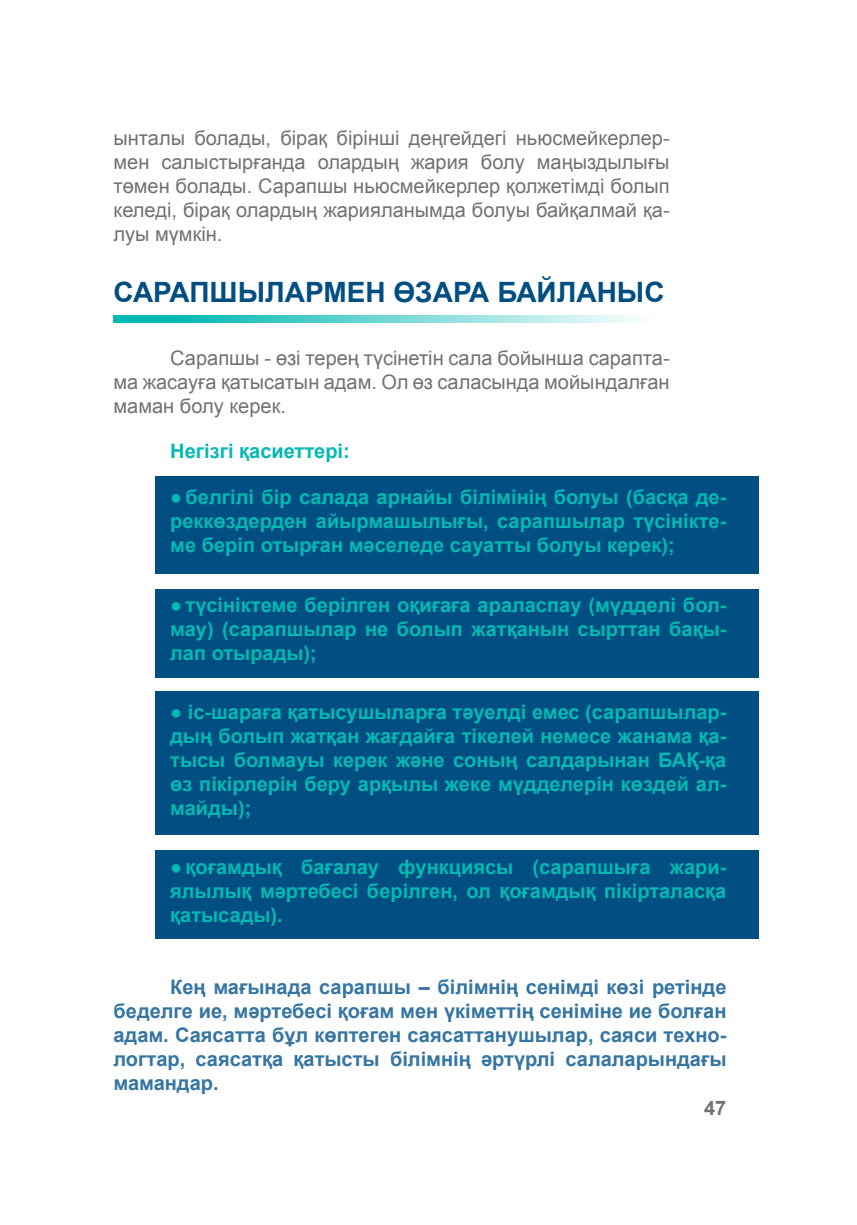
<style>
.page{position:relative;width:857px;height:1225px;background:#fff}
.page>*{position:absolute;margin:0;border:0;box-sizing:border-box;transform-origin:0 0}
.t1{font:700 28px "Arial";color:#004e82}
.t2{font:700 20px/24px "Arial";color:#03b9b4;text-align:justify}
.t3{font:20px/24px "Arial";color:#717275;text-align:justify}
.t4{font:700 20px/24px "Arial";color:#3575a3;text-align:justify}
.t5{font:700 20px "Arial";color:#717275}
</style>
<div class="page">
<div style="left:155px;top:589px;width:603px;height:88px;background:#004e82"></div>
<div style="left:155px;top:691px;width:603px;height:143px;background:#004e82"></div>
<div style="left:155px;top:849px;width:603px;height:89px;background:#004e82"></div>
<div style="left:155px;top:476px;width:603px;height:98px;background:#004e82"></div>
<svg style="left:113px;top:316px;width:522px;height:7px;background:#6dd6d3"></svg>
<p class="t3" style="left:113px;top:126px;width:557px">ынталы болады, бірақ бірінші деңгейдегі ньюсмейкерлер&shy;мен салыстырғанда олардың жария болу маңыздылығы төмен болады. Сарапшы ньюсмейкерлер қолжетімді болып келеді, бірақ олардың жарияланымда болуы байқалмай қа&shy;луы мүмкін.</p>
<h1 class="t1" style="left:113px;top:274px;width:552px">САРАПШЫЛАРМЕН ӨЗАРА БАЙЛАНЫС</h1>
<p class="t3" style="left:113px;top:346px;width:557px;text-indent:57px">Сарапшы - өзі терең түсінетін сала бойынша сарапта&shy;ма жасауға қатысатын адам. Ол өз саласында мойындалған маман болу керек.</p>
<p class="t2" style="left:170px;top:440px;width:181px">Негізгі қасиеттері:</p>
<p class="t2" style="left:170px;top:486px;width:557px">● белгілі бір салада арнайы білімінің болуы (басқа де&shy;реккөздерден айырмашылығы, сарапшылар түсінікте&shy;ме беріп отырған мәселеде сауатты болуы керек);</p>
<p class="t2" style="left:170px;top:593px;width:557px">● түсініктеме берілген оқиғаға араласпау (мүдделі бол&shy;мау) (сарапшылар не болып жатқанын сырттан бақы&shy;лап отырады);</p>
<p class="t2" style="left:170px;top:700px;width:557px">● іс-шараға қатысушыларға тәуелді емес (сарапшылар&shy;дың болып жатқан жағдайға тікелей немесе жанама қа&shy;тысы болмауы керек және соның салдарынан БАҚ-қа өз пікірлерін беру арқылы жеке мүдделерін көздей ал&shy;майды);</p>
<p class="t2" style="left:170px;top:856px;width:557px">● қоғамдық бағалау функциясы (сарапшыға жари&shy;ялылық мәртебесі берілген, ол қоғамдық пікірталасқа қатысады).</p>
<p class="t4" style="left:113px;top:976px;width:614px;text-indent:57px">Кең мағынада сарапшы – білімнің сенімді көзі ретінде беделге ие, мәртебесі қоғам мен үкіметтің сеніміне ие болған адам. Саясатта бұл көптеген саясаттанушылар, саяси техно&shy;логтар, саясатқа қатысты білімнің әртүрлі салаларындағы мамандар.</p>
<p class="t5" style="left:703px;top:1094px;width:24px">47</p>
</div>
